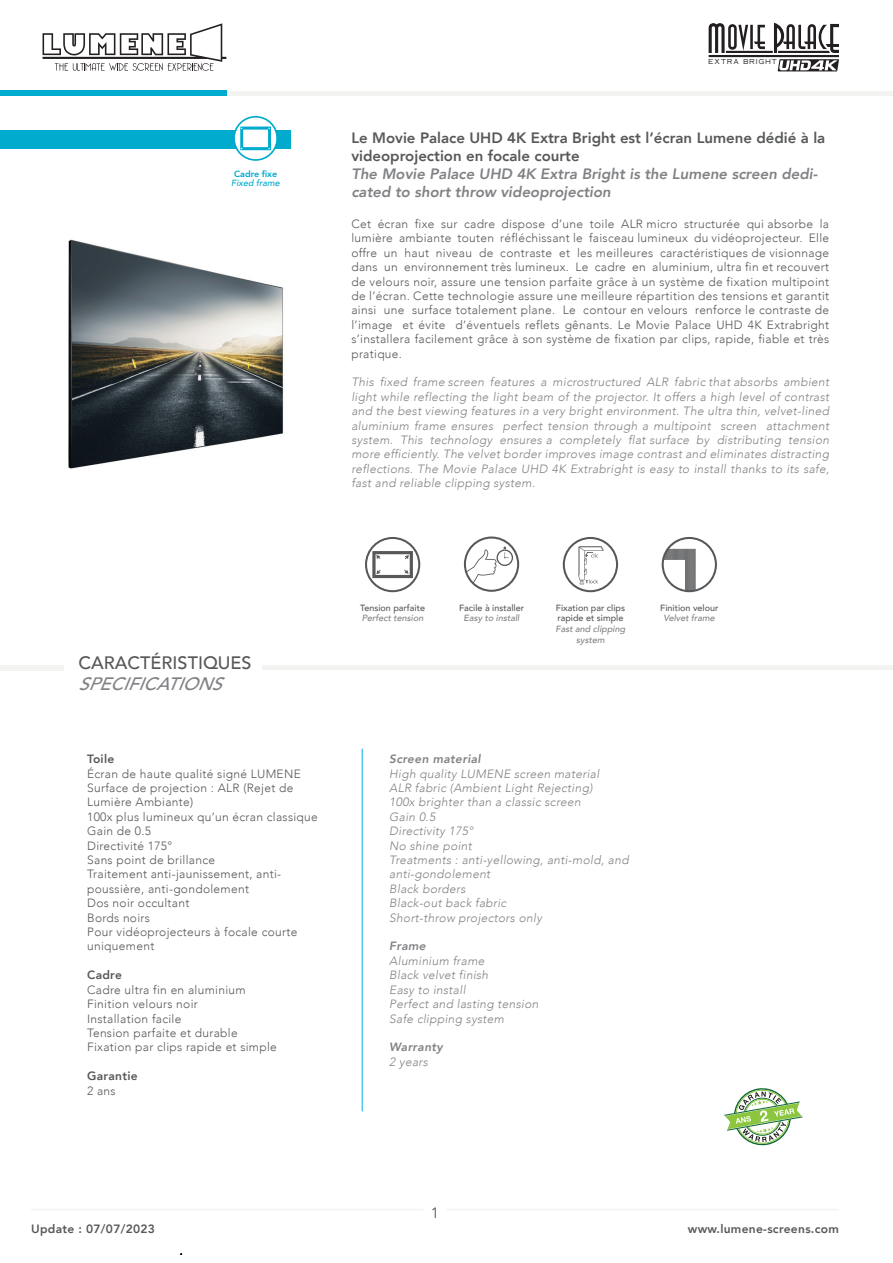
<style>
.page{position:relative;width:893px;height:1263px;background:#fff}
.page>*{position:absolute;margin:0;border:0;box-sizing:border-box;transform-origin:0 0}
.t1{font:500 18px "Avenir";color:#57585a}
.t2{font:italic 500 18px "Avenir";color:#808285}
.t3{font:italic 800 15px/18px "Avenir";color:#808285}
.t4{font:800 15px/18px "Avenir";color:#57585a}
.t5{font:15px "Avenir";color:#57585a}
.t6{font:300 12px/14.4px "Avenir";letter-spacing:.025em;color:#57585a}
.t7{font:italic 300 12px/14.4px "Avenir";letter-spacing:.025em;color:#808285}
.t8{font:800 12px "Avenir";letter-spacing:.025em;color:#57585a}
.t9{font:italic 800 12px "Avenir";letter-spacing:.025em;color:#808285}
.t10{font:500 9px/10.8px "Avenir";color:#57585a}
.t11{font:italic 500 9px/10.8px "Avenir";color:#808285;text-align:center}
.t12{font:italic 500 9px "Avenir";color:#00abcd}
.t13{font:800 9px "Avenir";color:#00abcd}
.t14{font:300 6px "Copperplate Gothic";letter-spacing:.2em;color:#231f20}
</style>
<div class="page">
<svg style="left:43px;top:23px;width:183px;height:48px"></svg>
<div style="left:226px;top:91px;width:667px;height:5px;background:#f3f3f1"></div>
<div style="left:0;top:91px;width:226px;height:5px;background:#00abcd"></div>
<hr style="left:31px;top:1209px;width:392px;height:1px;background:#f3f3f1">
<hr style="left:447px;top:1209px;width:392px;height:1px;background:#f3f3f1">
<svg style="left:709px;top:23px;width:130px;height:48px"></svg>
<img style="left:68px;top:239px;width:215px;height:230px">
<div style="left:0;top:130px;width:291px;height:19px;background:#00abcd"></div>
<svg style="left:234px;top:116px;width:43px;height:45px"></svg>
<svg style="left:365px;top:537px;width:55px;height:55px"></svg>
<svg style="left:464px;top:536px;width:55px;height:56px"></svg>
<svg style="left:563px;top:537px;width:55px;height:55px"></svg>
<svg style="left:662px;top:537px;width:55px;height:55px"></svg>
<div style="left:0;top:665px;width:63px;height:5px;background:#f3f3f1"></div>
<div style="left:263px;top:665px;width:630px;height:5px;background:#f3f3f1"></div>
<svg style="left:724px;top:1088px;width:79px;height:58px"></svg>
<hr style="left:362px;top:749px;width:1px;height:362px;background:#00aeef">
<p class="t13" style="left:234px;top:167px;width:45px">Cadre fixe</p>
<p class="t12" style="left:231px;top:178px;width:50px">Fixed frame</p>
<p class="t14" style="left:709px;top:58px;width:70px">EXTRA BRIGHT</p>
<p class="t4" style="left:351px;top:128px;width:475px">Le Movie Palace UHD 4K Extra Bright est l’écran Lumene dédié à la videoprojection en focale courte</p>
<p class="t3" style="left:351px;top:165px;width:468px">The Movie Palace UHD 4K Extra Bright is the Lumene screen dedi&shy;cated to short throw videoprojection</p>
<p class="t6" style="left:351px;top:217px;width:479px;text-align:justify">Cet écran fixe sur cadre dispose d’une toile ALR micro structurée qui absorbe la lumière ambiante touten réfléchissant le faisceau lumineux du vidéoprojecteur. Elle offre un haut niveau de contraste et les meilleures caractéristiques de visionnage dans un environnement très lumineux. Le cadre en aluminium, ultra fin et recouvert de velours noir, assure une tension parfaite grâce à un système de fixation multipoint de l’écran. Cette technologie assure une meilleure répartition des tensions et garantit ainsi une surface totalement plane. Le contour en velours renforce le contraste de l’image et évite d’éventuels reflets gênants. Le Movie Palace UHD 4K Extrabright s’installera facilement grâce à son système de fixation par clips, rapide, fiable et très pratique.</p>
<p class="t7" style="left:351px;top:375px;width:479px;text-align:justify">This fixed frame screen features a microstructured ALR fabric that absorbs ambient light while reflecting the light beam of the projector. It offers a high level of contrast and the best viewing features in a very bright environment. The ultra thin, velvet-lined aluminium frame ensures perfect tension through a multipoint screen attachment system. This technology ensures a completely flat surface by distributing tension more efficiently. The velvet border improves image contrast and eliminates distracting reflections. The Movie Palace UHD 4K Extrabright is easy to install thanks to its safe, fast and reliable clipping system.</p>
<h1 class="t1" style="left:79px;top:647px;width:175px">CARACTÉRISTIQUES</h1>
<h1 class="t2" style="left:79px;top:673px;width:150px">SPECIFICATIONS</h1>
<p class="t8" style="left:87px;top:750px;width:29px">Toile</p>
<p class="t6" style="left:87px;top:766px;width:232px">Écran de haute qualité signé LUMENE<br>Surface de projection : ALR (Rejet de<br>Lumière Ambiante)<br>100x plus lumineux qu’un écran classique<br>Gain de 0.5<br>Directivité 175°<br>Sans point de brillance<br>Traitement anti-jaunissement, anti&shy;poussière, anti-gondolement<br>Dos noir occultant<br>Bords noirs<br>Pour vidéoprojecteurs à focale courte uniquement</p>
<p class="t8" style="left:87px;top:966px;width:36px">Cadre</p>
<p class="t6" style="left:87px;top:982px;width:191px">Cadre ultra fin en aluminium<br>Finition velours noir<br>Installation facile<br>Tension parfaite et durable<br>Fixation par clips rapide et simple</p>
<p class="t8" style="left:87px;top:1066px;width:52px">Garantie</p>
<p class="t6" style="left:87px;top:1083px;width:30px">2 ans</p>
<p class="t10" style="left:360px;top:602px;width:66px">Tension parfaite</p>
<p class="t11" style="left:362px;top:613px;width:63px">Perfect tension</p>
<p class="t10" style="left:459px;top:602px;width:66px">Facile à installer</p>
<p class="t11" style="left:464px;top:613px;width:57px">Easy to install</p>
<p class="t10" style="left:556px;top:602px;width:71px">Fixation par clips rapide et simple</p>
<p class="t11" style="left:556px;top:624px;width:71px">Fast and clipping system</p>
<p class="t10" style="left:660px;top:602px;width:60px">Finition velour</p>
<p class="t11" style="left:664px;top:613px;width:53px">Velvet frame</p>
<p class="t9" style="left:389px;top:752px;width:93px">Screen material</p>
<p class="t7" style="left:389px;top:766px;width:241px">High quality LUMENE screen material<br>ALR fabric (Ambient Light Rejecting)<br>100x brighter than a classic screen<br>Gain 0.5<br>Directivity 175°<br>No shine point<br>Treatments : anti-yellowing, anti-mold, and anti-gondolement<br>Black borders<br>Black-out back fabric<br>Short-throw projectors only</p>
<p class="t9" style="left:389px;top:939px;width:38px">Frame</p>
<p class="t7" style="left:389px;top:953px;width:151px">Aluminium frame<br>Black velvet finish<br>Easy to install<br>Perfect and lasting tension<br>Safe clipping system</p>
<p class="t9" style="left:389px;top:1040px;width:55px">Warranty</p>
<p class="t7" style="left:389px;top:1054px;width:40px">2 years</p>
<p class="t5" style="left:431px;top:1204px;width:10px">1</p>
<p class="t8" style="left:31px;top:1219px;width:126px">Update : 07/07/2023</p>
<p class="t8" style="left:688px;top:1219px;width:153px">www.lumene-screens.com</p>
</div>
